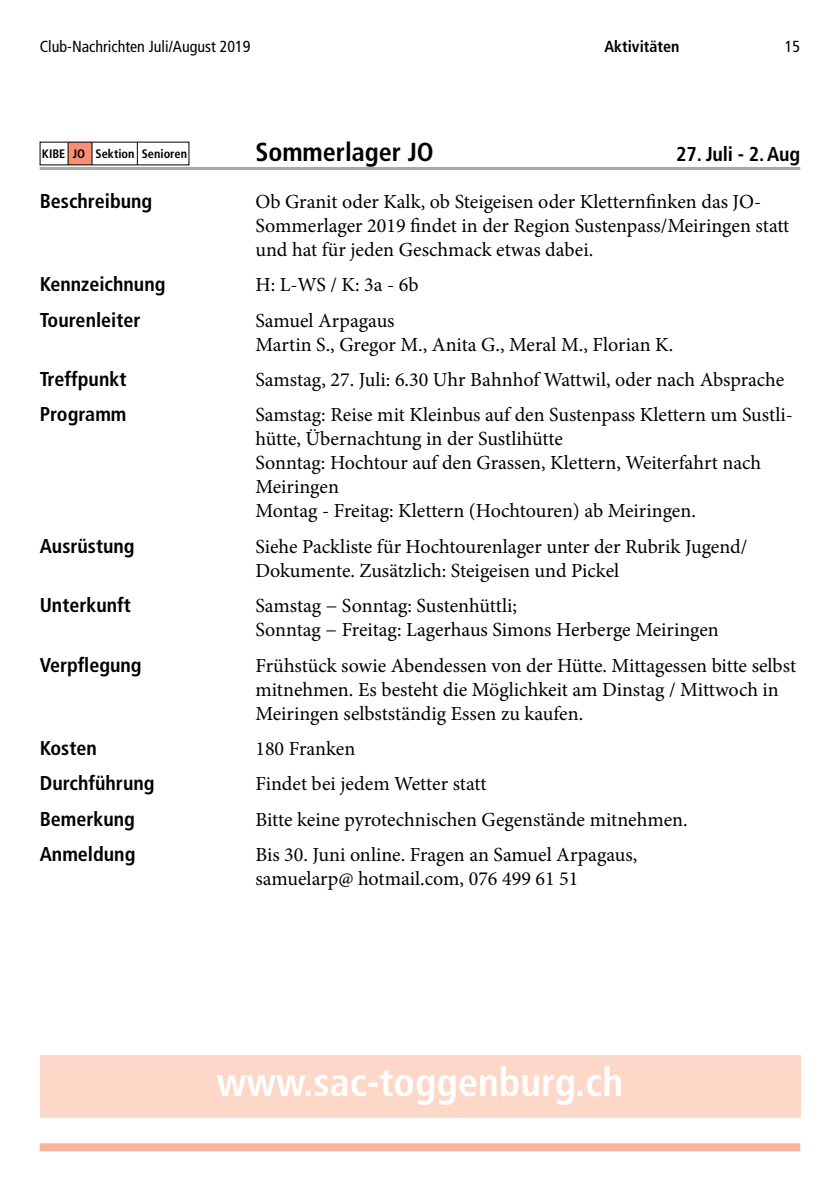
<style>
.page{position:relative;width:840px;height:1191px;background:#fff}
.page>*{position:absolute;margin:0;border:0;box-sizing:border-box;transform-origin:0 0}
.t1{font:700 condensed 40px "Frutiger LT Std";color:#fff}
.t2{font:700 condensed 26px "Frutiger LT Std";color:#000}
.t3{font:20px/24px "Minion Pro";color:#000}
.t4{font:700 condensed 20px "Frutiger LT Std";color:#000}
.t5{font:condensed 16px "Frutiger LT Std";color:#000}
.t6{font:700 condensed 16px "Frutiger LT Std";color:#000}
.t7{font:700 condensed 12.4px "Frutiger LT Std";color:#000}
</style>
<div class="page">
<div style="left:40px;top:1143px;width:759px;height:8px;background:#f9b29b"></div>
<div style="left:40px;top:1054px;width:759px;height:63px;background:#fdd7c8"></div>
<hr style="left:40px;top:167px;width:759px;height:3px;background:#a7a9ac">
<div style="left:68px;top:142px;width:24px;height:23px;background:#f68f75"></div>
<svg style="left:68px;top:142px;width:1px;height:23px"></svg>
<svg style="left:92px;top:142px;width:1px;height:23px"></svg>
<svg style="left:137px;top:142px;width:1px;height:23px"></svg>
<p class="t5" style="left:40px;top:37px;width:212px">Club-Nachrichten Juli/August 2019</p>
<p class="t6" style="left:604px;top:37px;width:76px">Aktivitäten</p>
<p class="t5" style="left:784px;top:37px;width:17px">15</p>
<p class="t7" style="left:42px;top:146px;width:146px">KIBE JO Sektion Senioren</p>
<h2 class="t2" style="left:255px;top:137px;width:180px">Sommerlager JO</h2>
<p class="t4" style="left:675px;top:142px;width:125px">27. Juli - 2. Aug</p>
<p class="t4" style="left:40px;top:189px;width:114px">Beschreibung</p>
<p class="t3" style="left:255px;top:190px;width:535px">Ob Granit oder Kalk, ob Steigeisen oder Kletternfinken das JO-<br>Sommerlager 2019 findet in der Region Sustenpass/Meiringen statt und hat für jeden Geschmack etwas dabei.</p>
<p class="t4" style="left:40px;top:272px;width:127px">Kennzeichnung</p>
<p class="t3" style="left:255px;top:273px;width:164px">H: L-WS / K: 3a - 6b</p>
<p class="t4" style="left:40px;top:308px;width:102px">Tourenleiter</p>
<p class="t3" style="left:255px;top:308px;width:419px">Samuel Arpagaus<br>Martin S., Gregor M., Anita G., Meral M., Florian K.</p>
<p class="t4" style="left:40px;top:367px;width:88px">Treffpunkt</p>
<p class="t3" style="left:255px;top:368px;width:530px">Samstag, 27. Juli: 6.30 Uhr Bahnhof Wattwil, oder nach Absprache</p>
<p class="t4" style="left:40px;top:402px;width:88px">Programm</p>
<p class="t3" style="left:255px;top:403px;width:538px">Samstag: Reise mit Kleinbus auf den Sustenpass Klettern um Sustli&shy;hütte, Übernachtung in der Sustlihütte<br>Sonntag: Hochtour auf den Grassen, Klettern, Weiterfahrt nach Meiringen<br>Montag - Freitag: Klettern (Hochtouren) ab Meiringen.</p>
<p class="t4" style="left:40px;top:534px;width:96px">Ausrüstung</p>
<p class="t3" style="left:255px;top:534px;width:493px">Siehe Packliste für Hochtourenlager unter der Rubrik Jugend/<br>Dokumente. Zusätzlich: Steigeisen und Pickel</p>
<p class="t4" style="left:40px;top:593px;width:93px">Unterkunft</p>
<p class="t3" style="left:255px;top:594px;width:464px">Samstag − Sonntag: Sustenhüttli;<br>Sonntag − Freitag: Lagerhaus Simons Herberge Meiringen</p>
<p class="t4" style="left:40px;top:652px;width:103px">Verpflegung</p>
<p class="t3" style="left:255px;top:653px;width:542px">Frühstück sowie Abendessen von der Hütte. Mittagessen bitte selbst mitnehmen. Es besteht die Möglichkeit am Dinstag / Mittwoch in<br>Meiringen selbstständig Essen zu kaufen.</p>
<p class="t4" style="left:40px;top:736px;width:59px">Kosten</p>
<p class="t3" style="left:255px;top:736px;width:101px">180 Franken</p>
<p class="t4" style="left:40px;top:771px;width:116px">Durchführung</p>
<p class="t3" style="left:255px;top:772px;width:232px">Findet bei jedem Wetter statt</p>
<p class="t4" style="left:40px;top:807px;width:97px">Bemerkung</p>
<p class="t3" style="left:255px;top:807px;width:433px">Bitte keine pyrotechnischen Gegenstände mitnehmen.</p>
<p class="t4" style="left:40px;top:842px;width:97px">Anmeldung</p>
<p class="t3" style="left:255px;top:842px;width:383px">Bis 30. Juni online. Fragen an Samuel Arpagaus, samuelarp@ hotmail.com, 076 499 61 51</p>
<h1 class="t1" style="left:217px;top:1058px;width:407px">www.sac-toggenburg.ch</h1>
</div>
